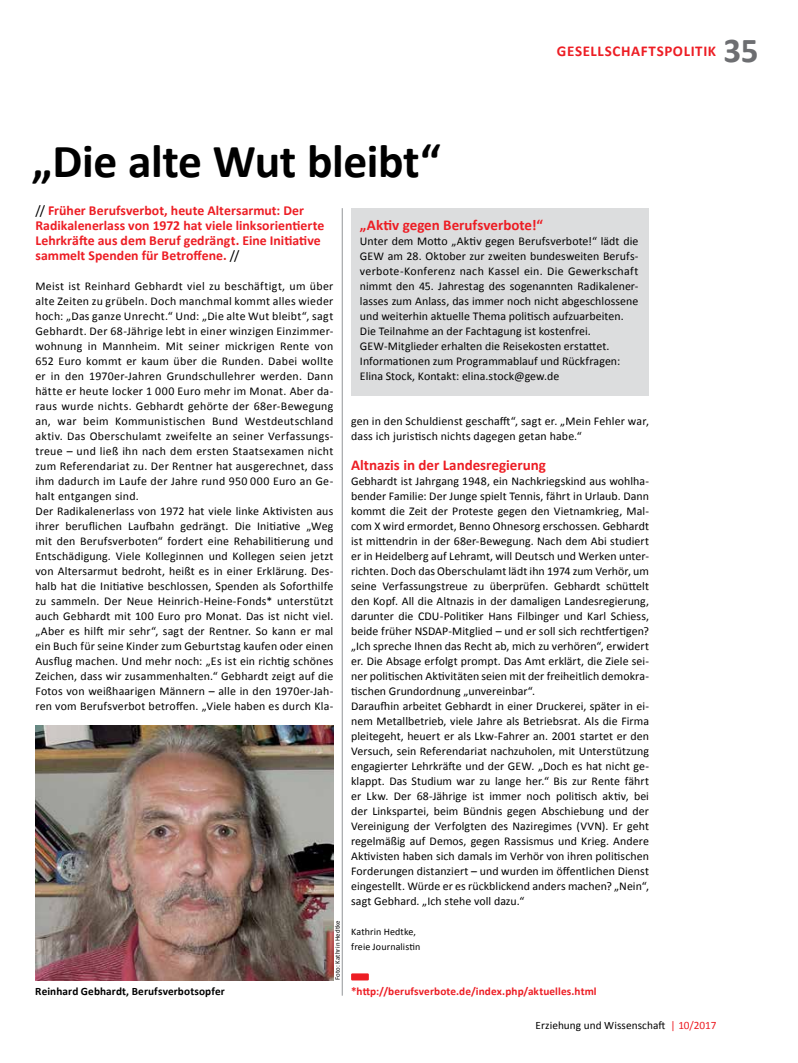
<style>
.page{position:relative;width:798px;height:1063px;background:#fff}
.page>*{position:absolute;margin:0;border:0;box-sizing:border-box;transform-origin:0 0}
.t1{font:700 47.5px "Calibri";letter-spacing:-.01em;color:#000}
.t2{font:700 35px "Calibri";color:#6d6e71}
.t3{font:700 15px "Calibri";color:#ed1d24}
.t4{font:700 15px "Calibri";letter-spacing:.04em;color:#ed1d24}
.t5{font:700 13.75px/15px "Calibri";color:#ed1d24}
.t6{font:11.88px/15px "Calibri";letter-spacing:.01em;color:#000}
.t7{font:700 11.25px "Calibri";letter-spacing:.01em;color:#ed1d24}
.t8{font:700 11.25px "Calibri";letter-spacing:.01em;color:#000}
.t9{font:11.25px "Calibri";letter-spacing:.005em;color:#000}
.t10{font:10px/15px "Calibri";letter-spacing:.01em;color:#000}
.t11{font:6.88px "Calibri";letter-spacing:.02em;color:#000}
.s1{font-weight:400;color:#000}
.s2{color:#ed1d24}
</style>
<div class="page">
<hr style="left:342px;top:208px;width:1px;height:788px;background:#939598">
<div style="left:351px;top:973px;width:18px;height:7px;background:#ed1d24"></div>
<div style="left:351px;top:208px;width:297px;height:187px;background:#dcddde"></div>
<img style="left:35px;top:725px;width:298px;height:256px">
<h1 class="t1" style="left:32px;top:131px;width:410px">„Die alte Wut bleibt“</h1>
<p class="t4" style="left:556px;top:42px;width:161px">GESELLSCHAFTSPOLITIK</p>
<h2 class="t2" style="left:723px;top:28px;width:37px">35</h2>
<p class="t5" style="left:35px;top:203px;width:290px"><span class="s1">//</span> Früher Berufsverbot, heute Altersarmut: Der Radikalenerlass von 1972 hat viele linksorientierte Lehrkräfte aus dem Beruf gedrängt. Eine Initiative sammelt Spenden für Betroffene. <span class="s1">//</span></p>
<p class="t6" style="left:35px;top:279px;width:299px">Meist ist Reinhard Gebhardt viel zu beschäftigt, um über alte Zeiten zu grübeln. Doch manchmal kommt alles wieder hoch: „Das ganze Unrecht.“ Und: „Die alte Wut bleibt“, sagt Gebhardt. Der 68-Jährige lebt in einer winzigen Einzimmer&shy;wohnung in Mannheim. Mit seiner mickrigen Rente von 652 Euro kommt er kaum über die Runden. Dabei wollte er in den 1970er-Jahren Grundschullehrer werden. Dann hätte er heute locker 1 000 Euro mehr im Monat. Aber da&shy;raus wurde nichts. Gebhardt gehörte der 68er-Bewegung an, war beim Kommunistischen Bund Westdeutschland aktiv. Das Oberschulamt zweifelte an seiner Verfassungs&shy;treue – und ließ ihn nach dem ersten Staatsexamen nicht zum Referendariat zu. Der Rentner hat ausgerechnet, dass ihm dadurch im Laufe der Jahre rund 950 000 Euro an Ge&shy;halt entgangen sind.<br>Der Radikalenerlass von 1972 hat viele linke Aktivisten aus ihrer beruflichen Laufbahn gedrängt. Die Initiative „Weg mit den Berufsverboten“ fordert eine Rehabilitierung und Entschädigung. Viele Kolleginnen und Kollegen seien jetzt von Altersarmut bedroht, heißt es in einer Erklärung. Des&shy;halb hat die Initiative beschlossen, Spenden als Soforthilfe zu sammeln. Der Neue Heinrich-Heine-Fonds* unterstützt auch Gebhardt mit 100 Euro pro Monat. Das ist nicht viel. „Aber es hilft mir sehr“, sagt der Rentner. So kann er mal ein Buch für seine Kinder zum Geburtstag kaufen oder einen Ausflug machen. Und mehr noch: „Es ist ein richtig schönes Zeichen, dass wir zusammenhalten.“ Gebhardt zeigt auf die Fotos von weißhaarigen Männern – alle in den 1970er-Jah&shy;ren vom Berufsverbot betroffen. „Viele haben es durch Kla-</p>
<p class="t8" style="left:35px;top:985px;width:191px">Reinhard Gebhardt, Berufsverbotsopfer</p>
<p class="t11" style="left:333px;top:980px;width:62px;rotate:-90deg">Foto: Kathrin Hedtke</p>
<p class="t3" style="left:360px;top:216px;width:184px">„Aktiv gegen Berufsverbote!“</p>
<p class="t6" style="left:360px;top:234px;width:280px">Unter dem Motto „Aktiv gegen Berufsverbote!“ lädt die GEW am 28. Oktober zur zweiten bundesweiten Berufs&shy;verbote-Konferenz nach Kassel ein. Die Gewerkschaft nimmt den 45. Jahrestag des sogenannten Radikalener&shy;lasses zum Anlass, das immer noch nicht abgeschlossene und weiterhin aktuelle Thema politisch aufzuarbeiten.<br>Die Teilnahme an der Fachtagung ist kostenfrei.<br>GEW-Mitglieder erhalten die Reisekosten erstattet.<br>Informationen zum Programmablauf und Rückfragen:<br>Elina Stock, Kontakt: elina.stock@gew.de</p>
<p class="t6" style="left:351px;top:414px;width:299px">gen in den Schuldienst geschafft“, sagt er. „Mein Fehler war, dass ich juristisch nichts dagegen getan habe.“</p>
<p class="t3" style="left:351px;top:456px;width:196px">Altnazis in der Landesregierung</p>
<p class="t6" style="left:351px;top:474px;width:299px">Gebhardt ist Jahrgang 1948, ein Nachkriegskind aus wohlha&shy;bender Familie: Der Junge spielt Tennis, fährt in Urlaub. Dann kommt die Zeit der Proteste gegen den Vietnamkrieg, Mal&shy;com X wird ermordet, Benno Ohnesorg erschossen. Gebhardt ist mittendrin in der 68er-Bewegung. Nach dem Abi studiert er in Heidelberg auf Lehramt, will Deutsch und Werken unter&shy;richten. Doch das Oberschulamt lädt ihn 1974 zum Verhör, um seine Verfassungstreue zu überprüfen. Gebhardt schüttelt den Kopf. All die Altnazis in der damaligen Landesregierung, darunter die CDU-Politiker Hans Filbinger und Karl Schiess, beide früher NSDAP-Mitglied – und er soll sich rechtfertigen? „Ich spreche Ihnen das Recht ab, mich zu verhören“, erwidert er. Die Absage erfolgt prompt. Das Amt erklärt, die Ziele sei&shy;ner politischen Aktivitäten seien mit der freiheitlich demokra&shy;tischen Grundordnung „unvereinbar“.<br>Daraufhin arbeitet Gebhardt in einer Druckerei, später in ei&shy;nem Metallbetrieb, viele Jahre als Betriebsrat. Als die Firma pleitegeht, heuert er als Lkw-Fahrer an. 2001 startet er den Versuch, sein Referendariat nachzuholen, mit Unterstützung engagierter Lehrkräfte und der GEW. „Doch es hat nicht ge&shy;klappt. Das Studium war zu lange her.“ Bis zur Rente fährt er Lkw. Der 68-Jährige ist immer noch politisch aktiv, bei der Linkspartei, beim Bündnis gegen Abschiebung und der Vereinigung der Verfolgten des Naziregimes (VVN). Er geht regelmäßig auf Demos, gegen Rassismus und Krieg. Andere Aktivisten haben sich damals im Verhör von ihren politischen Forderungen distanziert – und wurden im öffentlichen Dienst eingestellt. Würde er es rückblickend anders machen? „Nein“, sagt Gebhard. „Ich stehe voll dazu.“</p>
<p class="t10" style="left:351px;top:925px;width:71px">Kathrin Hedtke, freie Journalistin</p>
<p class="t7" style="left:351px;top:985px;width:247px">*http://berufsverbote.de/index.php/aktuelles.html</p>
<p class="t9" style="left:535px;top:1018px;width:182px">Erziehung und Wissenschaft <span class="s2">| 10/2017</span></p>
</div>
